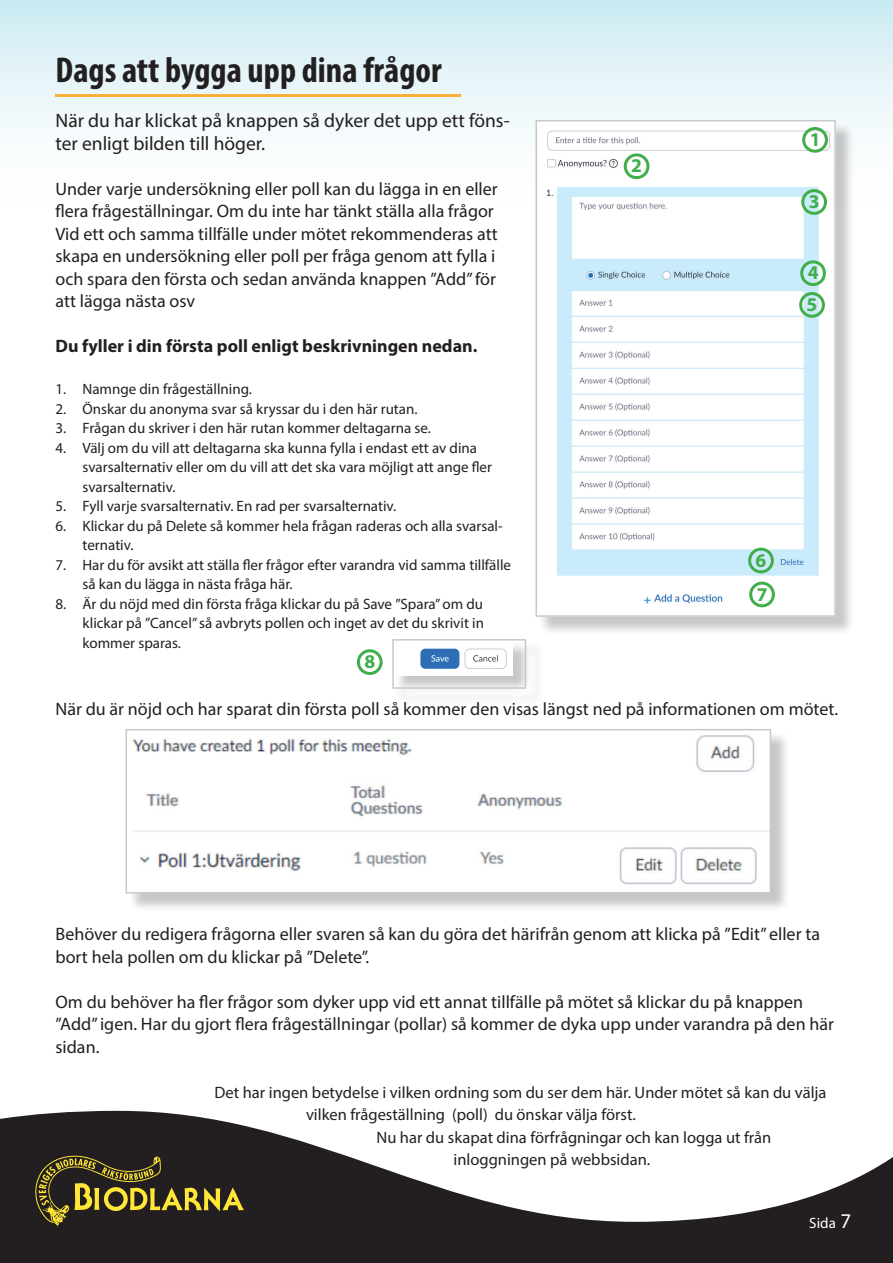
<style>
.page{position:relative;width:893px;height:1263px;background:#fff}
.page>*{position:absolute;margin:0;border:0;box-sizing:border-box;transform-origin:0 0}
.t1{font:700 condensed 36px "Myriad Pro";color:#231f20}
.t2{font:19.5px/22.5px "Myriad Pro";color:#231f20}
.t3{font:700 19.5px/31.7px "Myriad Pro";color:#40ae49}
.t4{font:18px/22.5px "Myriad Pro";color:#231f20}
.t5{font:700 18px "Myriad Pro";color:#231f20}
.t6{font:16.5px "Myriad Pro";color:#231f20}
.t7{font:15px/19.5px "Myriad Pro";color:#231f20}
.t8{font:15px "Myriad Pro";color:#fff}
.s1{font-size:21px}
</style>
<div class="page">
<svg style="left:0;top:1111px;width:893px;height:152px;fill:#231f20"></svg>
<svg style="left:35px;top:1156px;width:209px;height:70px;background:#4d4524"></svg>
<div style="left:0;top:0;width:893px;height:216px;background:linear-gradient(to bottom,#cfebf2,#fff)"></div>
<div style="left:538px;top:122px;width:316px;height:513px;background:#231f20;opacity:.25"></div>
<img style="left:538px;top:123px;width:295px;height:491px">
<div style="left:535px;top:120px;width:301px;height:497px;border:2px solid #c7c8ca"></div>
<div style="left:802px;top:127px;width:26px;height:26px;border:3px solid #40ae49;border-radius:50%"></div>
<div style="left:624px;top:153px;width:25px;height:26px;border:3px solid #40ae49;border-radius:50%"></div>
<div style="left:801px;top:189px;width:26px;height:26px;border:3px solid #40ae49;border-radius:50%"></div>
<div style="left:800px;top:260px;width:26px;height:26px;border:3px solid #40ae49;border-radius:50%"></div>
<div style="left:799px;top:292px;width:26px;height:26px;border:3px solid #40ae49;border-radius:50%"></div>
<div style="left:748px;top:548px;width:26px;height:25px;border:3px solid #40ae49;border-radius:50%"></div>
<div style="left:749px;top:582px;width:26px;height:25px;border:3px solid #40ae49;border-radius:50%"></div>
<div style="left:357px;top:649px;width:26px;height:26px;border:3px solid #40ae49;border-radius:50%"></div>
<div style="left:395px;top:641px;width:150px;height:66px;background:#231f20;opacity:.25"></div>
<img style="left:395px;top:642px;width:118px;height:34px">
<div style="left:392px;top:639px;width:134px;height:50px;border:2px solid #c7c8ca"></div>
<div style="left:128px;top:731px;width:662px;height:181px;background:#231f20;opacity:.25"></div>
<img style="left:129px;top:732px;width:639px;height:158px">
<div style="left:126px;top:729px;width:645px;height:164px;border:2px solid #c7c8ca"></div>
<hr style="left:56px;top:95px;width:404px;height:2px;background:#fbb03b">
<h1 class="t1" style="left:56px;top:48px;width:388px">Dags att bygga upp dina frågor</h1>
<p class="t2" style="left:56px;top:109px;width:456px">När du har klickat på knappen så dyker det upp ett föns&shy;ter enligt bilden till höger.</p>
<p class="t4" style="left:56px;top:177px;width:444px">Under varje undersökning eller poll kan du lägga in en eller flera frågeställningar. Om du inte har tänkt ställa alla frågor Vid ett och samma tillfälle under mötet rekommenderas att skapa en undersökning eller poll per fråga genom att fylla i och spara den första och sedan använda knappen ”Add” för att lägga nästa osv</p>
<p class="t5" style="left:56px;top:334px;width:423px">Du fyller i din första poll enligt beskrivningen nedan.</p>
<p class="t7" style="left:56px;top:379px;width:198px">1. Namnge din frågeställning.</p>
<p class="t7" style="left:56px;top:399px;width:364px">2. Önskar du anonyma svar så kryssar du i den här rutan.</p>
<p class="t7" style="left:56px;top:418px;width:377px">3. Frågan du skriver i den här rutan kommer deltagarna se.</p>
<p class="t7" style="left:82px;top:438px;width:411px;text-indent:-27px">4. Välj om du vill att deltagarna ska kunna fylla i endast ett av dina svarsalternativ eller om du vill att det ska vara möjligt att ange fler svarsalternativ.</p>
<p class="t7" style="left:56px;top:496px;width:342px">5. Fyll varje svarsalternativ. En rad per svarsalternativ.</p>
<p class="t7" style="left:82px;top:516px;width:422px;text-indent:-27px">6. Klickar du på Delete så kommer hela frågan raderas och alla svarsal&shy;ternativ.</p>
<p class="t7" style="left:82px;top:555px;width:430px;text-indent:-27px">7. Har du för avsikt att ställa fler frågor efter varandra vid samma tillfälle så kan du lägga in nästa fråga här.</p>
<p class="t7" style="left:82px;top:594px;width:403px;text-align:justify;text-indent:-27px">8. Är du nöjd med din första fråga klickar du på Save ”Spara” om du klickar på ”Cancel” så avbryts pollen och inget av det du skrivit in kommer sparas.</p>
<p class="t3" style="left:364px;top:645px;width:12px">8</p>
<p class="t3" style="left:631px;top:149px;width:12px">2</p>
<p class="t3" style="left:810px;top:123px;width:12px">1</p>
<p class="t3" style="left:809px;top:185px;width:12px">3</p>
<p class="t3" style="left:807px;top:256px;width:13px">4<br>5</p>
<p class="t3" style="left:756px;top:542px;width:13px;line-height:33.9px">6<br>7</p>
<p class="t4" style="left:56px;top:697px;width:784px">När du är nöjd och har sparat din första poll så kommer den visas längst ned på informationen om mötet.</p>
<p class="t4" style="left:56px;top:922px;width:766px">Behöver du redigera frågorna eller svaren så kan du göra det härifrån genom att klicka på ”Edit” eller ta bort hela pollen om du klickar på ”Delete”.</p>
<p class="t4" style="left:56px;top:990px;width:780px">Om du behöver ha fler frågor som dyker upp vid ett annat tillfälle på mötet så klickar du på knappen ”Add” igen. Har du gjort flera frågeställningar (pollar) så kommer de dyka upp under varandra på den här sidan.</p>
<p class="t6" style="left:214px;top:1082px;width:614px">Det har ingen betydelse i vilken ordning som du ser dem här. Under mötet så kan du välja</p>
<p class="t6" style="left:306px;top:1104px;width:331px">vilken frågeställning (poll) du önskar välja först.</p>
<p class="t6" style="left:376px;top:1127px;width:396px">Nu har du skapat dina förfrågningar och kan logga ut från</p>
<p class="t6" style="left:454px;top:1149px;width:198px">inloggningen på webbsidan.</p>
<p class="t8" style="left:809px;top:1214px;width:43px">Sida <span class="s1">7</span></p>
</div>
